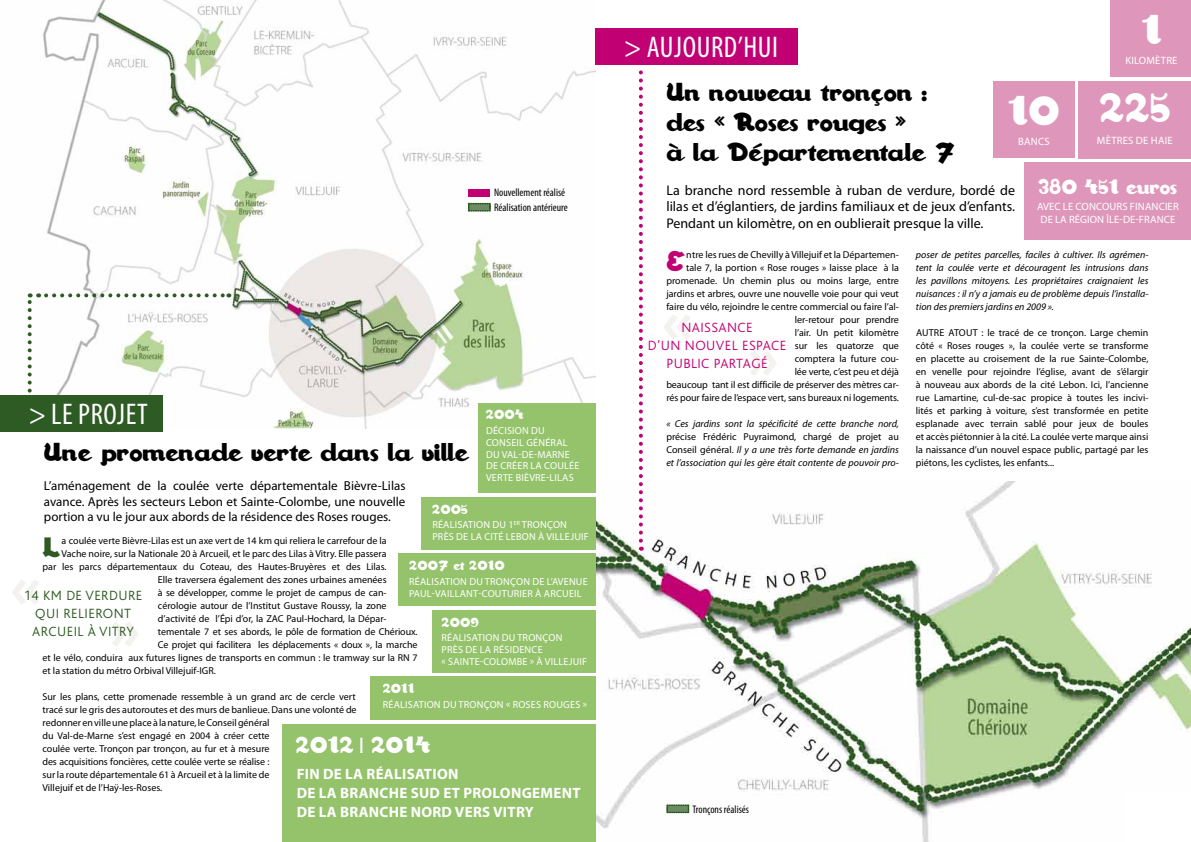
<style>
.page{position:relative;width:1191px;height:842px;background:#fff}
.page>*{position:absolute;margin:0;border:0;box-sizing:border-box;transform-origin:0 0}
.t1{font:40px "Walrus Gumbo";color:#fff}
.t2{font:condensed 30px "Myriad Pro";letter-spacing:.02em;color:#fff}
.t3{font:27.3px "Walrus Gumbo";color:#2e5a23}
.t4{font:27.3px "Walrus Gumbo";color:#c10074}
.t5{font:25px/30px "Walrus Gumbo";color:#000}
.t6{font:22.6px "Walrus Gumbo";color:#fff}
.t7{font:20px "Walrus Gumbo";color:#fff}
.t8{font:700 15px/19.4px "Myriad Pro";letter-spacing:.02em;color:#fff}
.t9{font:14px/16.8px "Myriad Pro";color:#000;text-align:justify}
.t10{font:300 14px/18px "Bliss";letter-spacing:.03em;color:#2e5a23;text-align:center}
.t11{font:300 14px/18px "Bliss";letter-spacing:.03em;color:#c10074;text-align:center}
.t12{font:13px/15.6px "Myriad Pro";color:#000;text-align:justify}
.t13{font:13px "Walrus Gumbo";color:#fff}
.t14{font:condensed 11px "Myriad Pro";color:#000}
.t15{font:10.6px/12.8px "Myriad Pro";letter-spacing:.02em;color:#fff;text-align:center}
.t16{font:10.2px/11.9px "Myriad Pro";letter-spacing:.02em;color:#fff}
.t17{font:10px/13px "Myriad Pro";color:#000}
.t18{font:italic 10px/13px "Myriad Pro";color:#000;text-align:justify}
.s1{font-family:"Myriad"}
.s2{font-style:normal}
</style>
<div class="page">
<img style="left:27px;top:0;width:568px;height:428px">
<img style="left:595px;top:482px;width:596px;height:360px">
<div style="left:0;top:395px;width:163px;height:37px;background:#2e5a23"></div>
<svg style="left:12px;top:580px;width:27px;height:24px"></svg>
<svg style="left:112px;top:622px;width:26px;height:24px"></svg>
<div style="left:595px;top:28px;width:203px;height:37px;background:#c10074"></div>
<div style="left:478px;top:403px;width:117px;height:90px;background:#94c36b"></div>
<div style="left:422px;top:497px;width:174px;height:52px;background:#94c36b"></div>
<div style="left:432px;top:610px;width:163px;height:62px;background:#94c36b"></div>
<div style="left:371px;top:677px;width:225px;height:43px;background:#94c36b"></div>
<div style="left:398px;top:554px;width:198px;height:52px;background:#94c36b"></div>
<div style="left:282px;top:724px;width:314px;height:118px;background:#94c36b"></div>
<svg style="left:639px;top:70px;width:4px;height:471px"></svg>
<svg style="left:28px;top:293px;width:4px;height:102px"></svg>
<svg style="left:46px;top:293px;width:183px;height:4px"></svg>
<div style="left:993px;top:81px;width:82px;height:77px;background:#de97bb"></div>
<div style="left:1110px;top:0;width:81px;height:77px;background:#de97bb"></div>
<div style="left:1078px;top:81px;width:113px;height:77px;background:#de97bb"></div>
<div style="left:1025px;top:163px;width:166px;height:77px;background:#de97bb"></div>
<svg style="left:664px;top:315px;width:26px;height:24px"></svg>
<svg style="left:750px;top:351px;width:27px;height:24px"></svg>
<div style="left:1125px;top:794px;width:66px;height:48px;background:#fff"></div>
<svg style="left:467px;top:202px;width:24px;height:10px"></svg>
<div style="left:469px;top:189px;width:21px;height:7px;background:#c10074"></div>
<svg style="left:665px;top:804px;width:25px;height:10px"></svg>
<p class="t14" style="left:494px;top:185px;width:73px">Nouvellement réalisé</p>
<p class="t14" style="left:494px;top:201px;width:75px">Réalisation antérieure</p>
<h2 class="t2" style="left:28px;top:396px;width:121px">&gt; Le projet</h2>
<h3 class="t13" style="left:486px;top:406px;width:39px">2004</h3>
<p class="t16" style="left:486px;top:424px;width:95px">Décision du<br>Conseil général du Val-de-Marne de créer la Coulée verte Bièvre-Lilas</p>
<h3 class="t5" style="left:44px;top:437px;width:426px">Une promenade verte dans la ville</h3>
<h3 class="t12" style="left:44px;top:478px;width:363px">L’aménagement de la coulée verte départementale Bièvre-Lilas avance. Après les secteurs Lebon et Sainte-Colombe, une nouvelle portion a vu le jour aux abords de la résidence des Roses rouges.</h3>
<h3 class="t13" style="left:432px;top:501px;width:37px">2005</h3>
<p class="t16" style="left:432px;top:519px;width:158px">Réalisation du 1<sup>er</sup> tronçon près de la cité Lebon à Villejuif</p>
<h3 class="t3" style="left:43px;top:531px;width:19px">L</h3>
<p class="t17" style="left:61px;top:534px;width:327px">a coulée verte Bièvre-Lilas est un axe vert de 14 km qui reliera le carrefour de la</p>
<p class="t17" style="left:61px;top:547px;width:327px">Vache noire, sur la Nationale 20 à Arcueil, et le parc des Lilas à Vitry. Elle passera</p>
<p class="t17" style="left:43px;top:560px;width:345px">par les parcs départementaux du Coteau, des Hautes-Bruyères et des Lilas.</p>
<p class="t17" style="left:158px;top:573px;width:230px">Elle traversera également des zones urbaines amenées</p>
<p class="t17" style="left:158px;top:586px;width:230px">à se développer, comme le projet de campus de can-</p>
<p class="t17" style="left:158px;top:599px;width:230px">cérologie autour de l’I nstitut Gustave Roussy, la zone</p>
<p class="t17" style="left:158px;top:612px;width:230px">d’activité de l’Épi d’or, la ZAC Paul-Hochard, la Dépar-</p>
<p class="t17" style="left:158px;top:625px;width:261px">tementale 7 et ses abords, le pôle de formation de Chérioux.</p>
<p class="t17" style="left:158px;top:638px;width:261px">Ce projet qui facilitera les déplacements « doux », la marche</p>
<p class="t17" style="left:43px;top:651px;width:376px">et le vélo, conduira aux futures lignes de transports en commun : le tramway sur la RN 7</p>
<p class="t17" style="left:43px;top:664px;width:175px">et la station du métro Orbival Villejuif-IGR.</p>
<p class="t17" style="left:43px;top:690px;width:316px">Sur les plans, cette promenade ressemble à un grand arc de cercle vert tracé sur le gris des autoroutes et des murs de banlieue. Dans une volonté de redonner en ville une place à la nature, le Conseil général<br>du Val-de-Marne s’est engagé en 2004 à créer cette<br>coulée verte. Tronçon par tronçon, au fur et à mesure<br>des acquisitions foncières, cette coulée verte se réalise :<br>sur la route départementale 61 à Arcueil et à la limite de<br>Villejuif et de l’Haÿ-les-Roses.</p>
<h3 class="t13" style="left:409px;top:557px;width:97px">2007 et 2010</h3>
<p class="t16" style="left:409px;top:575px;width:180px">Réalisation du tronçon de l’avenue<br>Paul-vaillant-couturier à Arcueil</p>
<h3 class="t10" style="left:24px;top:587px;width:120px">14 KM DE VERDURE<br>QUI RELIERONT<br>ARCUEIL À VITRY</h3>
<h3 class="t13" style="left:441px;top:614px;width:39px">2009</h3>
<p class="t16" style="left:441px;top:632px;width:147px">Réalisation du tronçon<br>près de la résidence<br>« Sainte-Colombe » à Villejuif</p>
<h3 class="t13" style="left:383px;top:680px;width:33px">2011</h3>
<p class="t16" style="left:383px;top:698px;width:206px">Réalisation du tronçon « Roses rouges »</p>
<h3 class="t6" style="left:295px;top:731px;width:137px">2012 <span class="s1">I</span> 2014</h3>
<h3 class="t8" style="left:297px;top:763px;width:285px">FIN DE LA RÉALISATION<br>DE LA BRANCHE SUD ET PROLONGEMENT<br>DE LA BRANCHE NORD VERS VITRY</h3>
<h1 class="t1" style="left:1141px;top:5px;width:22px">1</h1>
<p class="t15" style="left:1125px;top:54px;width:54px">kilomètre</p>
<h1 class="t1" style="left:1099px;top:83px;width:73px">225</h1>
<p class="t15" style="left:1097px;top:134px;width:77px">mètres de haie</p>
<h3 class="t7" style="left:1038px;top:174px;width:140px">380 451 euros</h3>
<p class="t15" style="left:1037px;top:200px;width:143px">avec le concours financier de la Région Île-de-France</p>
<h2 class="t2" style="left:624px;top:29px;width:156px">&gt; Aujourd’hui</h2>
<h3 class="t5" style="left:666px;top:78px;width:290px">Un nouveau tronçon : des « Roses rouges »<br>à la Départementale 7</h3>
<h1 class="t1" style="left:1007px;top:86px;width:54px">10</h1>
<p class="t15" style="left:1018px;top:134px;width:33px">bancs</p>
<h3 class="t9" style="left:666px;top:181px;width:350px">La branche nord ressemble à ruban de verdure, bordé de lilas et d’églantiers, de jardins familiaux et de jeux d’enfants.<br>Pendant un kilomètre, on en oublierait presque la ville.</h3>
<p class="t17" style="left:666px;top:248px;width:234px;text-align:right">ntre les rues de Chevilly à Villejuif et la Départemen-<br>tale 7, la portion « Rose rouges » laisse place à la promenade. Un chemin plus ou moins large, entre jardins et arbres, ouvre une nouvelle voie pour qui veut faire du vélo, rejoindre le centre commercial ou faire l’al&shy;ler-retour pour prendre<br>l’air. Un petit kilomètre<br>sur les quatorze que<br>comptera la future cou-<br>lée verte, c’est peu et déjà<br>beaucoup tant il est difficile de préserver des mètres car&shy;rés pour faire de l’espace vert, sans bureaux ni logements.</p>
<p class="t18" style="left:666px;top:417px;width:234px">« Ces jardins sont la spécificité de cette branche nord,</p>
<p class="t18" style="left:666px;top:430px;width:234px"><span class="s2">précise Frédéric Puyraimond, chargé de projet au Conseil général.</span> Il y a une très forte demande en jardins et l’association qui les gère était contente de pouvoir pro-</p>
<h3 class="t4" style="left:666px;top:244px;width:20px">E</h3>
<h3 class="t11" style="left:648px;top:319px;width:140px">NAISSANCE<br>D’UN NOUVEL ESPACE<br>PUBLIC PARTAGÉ</h3>
<p class="t18" style="left:916px;top:248px;width:234px">poser de petites parcelles, faciles à cultiver. Ils agrémen&shy;tent la coulée verte et découragent les intrusions dans les pavillons mitoyens. Les propriétaires craignaient les nuisances : il n’y a jamais eu de problème depuis l’installa&shy;tion des premiers jardins en 2009 ».</p>
<p class="t17" style="left:916px;top:326px;width:234px;text-align:justify">Autre atout : le tracé de ce tronçon. Large chemin côté « Roses rouges », la coulée verte se transforme en placette au croisement de la rue Sainte-Colombe, en venelle pour rejoindre l’église, avant de s’élargir à nouveau aux abords de la cité Lebon. Ici, l’ancienne rue Lamartine, cul-de-sac propice à toutes les incivi&shy;lités et parking à voiture, s’est transformée en petite esplanade avec terrain sablé pour jeux de boules et accès piétonnier à la cité. La coulée verte marque ainsi la naissance d’un nouvel espace public, partagé par les piétons, les cyclistes, les enfants...</p>
<p class="t14" style="left:692px;top:802px;width:58px">Tronçons réalisés</p>
</div>
